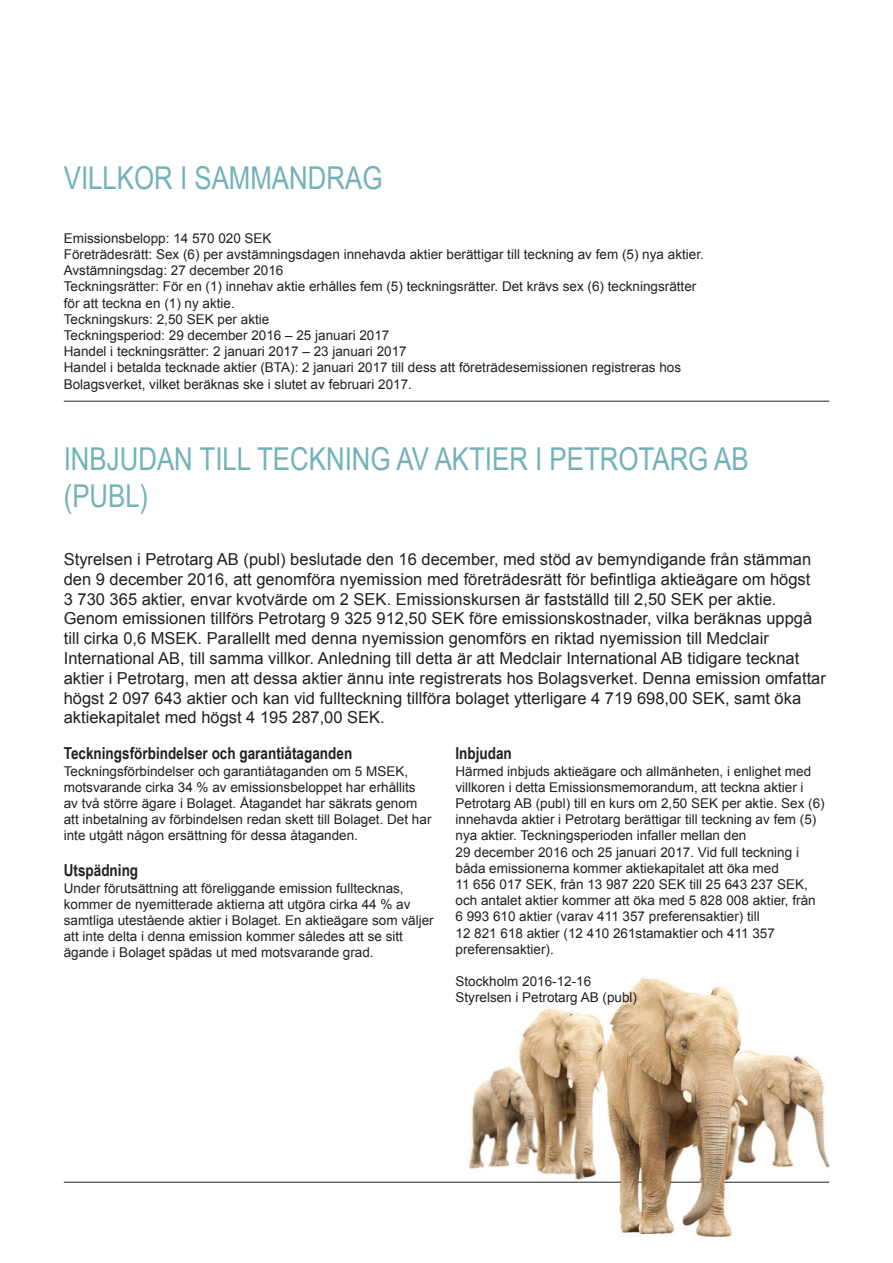
<style>
.page{position:relative;width:893px;height:1263px;background:#fff}
.page>*{position:absolute;margin:0;border:0;box-sizing:border-box;transform-origin:0 0}
.t1{font:31.5px/37.8px "Arial Narrow";color:#71b2b9}
.t2{font:16.5px/19.8px "Arial";color:#231f20}
.t3{font:700 16.5px "Arial Narrow";color:#231f20}
.t4{font:13.5px/16.2px "Arial";color:#231f20}
</style>
<div class="page">
<img style="left:375px;top:977px;width:455px;height:260px">
<hr style="left:64px;top:1182px;width:557px;height:1px;background:#231f20">
<hr style="left:64px;top:401px;width:765px;height:1px;background:#231f20">
<hr style="left:670px;top:1182px;width:30px;height:1px;background:#231f20">
<hr style="left:725px;top:1182px;width:104px;height:1px;background:#231f20">
<h1 class="t1" style="left:64px;top:158px;width:320px">VILLKOR I SAMMANDRAG</h1>
<p class="t4" style="left:64px;top:230px;width:642px">Emissionsbelopp: 14 570 020 SEK<br>Företrädesrätt: Sex (6) per avstämningsdagen innehavda aktier berättigar till teckning av fem (5) nya aktier.<br>Avstämningsdag: 27 december 2016<br>Teckningsrätter: För en (1) innehav aktie erhålles fem (5) teckningsrätter. Det krävs sex (6) teckningsrätter för att teckna en (1) ny aktie.<br>Teckningskurs: 2,50 SEK per aktie<br>Teckningsperiod: 29 december 2016 – 25 januari 2017<br>Handel i teckningsrätter: 2 januari 2017 – 23 januari 2017<br>Handel i betalda tecknade aktier (BTA): 2 januari 2017 till dess att företrädesemissionen registreras hos Bolagsverket, vilket beräknas ske i slutet av februari 2017.</p>
<h1 class="t1" style="left:64px;top:438px;width:686px">INBJUDAN TILL TECKNING AV AKTIER I PETROTARG AB (PUBL)</h1>
<p class="t2" style="left:64px;top:549px;width:764px">Styrelsen i Petrotarg AB (publ) beslutade den 16 december, med stöd av bemyndigande från stämman den 9 december 2016, att genomföra nyemission med företrädesrätt för befintliga aktieägare om högst<br>3 730 365 aktier, envar kvotvärde om 2 SEK. Emissionskursen är fastställd till 2,50 SEK per aktie.<br>Genom emissionen tillförs Petrotarg 9 325 912,50 SEK före emissionskostnader, vilka beräknas uppgå till cirka 0,6 MSEK. Parallellt med denna nyemission genomförs en riktad nyemission till Medclair International AB, till samma villkor. Anledning till detta är att Medclair International AB tidigare tecknat aktier i Petrotarg, men att dessa aktier ännu inte registrerats hos Bolagsverket. Denna emission omfattar högst 2 097 643 aktier och kan vid fullteckning tillföra bolaget ytterligare 4 719 698,00 SEK, samt öka aktiekapitalet med högst 4 195 287,00 SEK.</p>
<p class="t3" style="left:64px;top:741px;width:290px">Teckningsförbindelser och garantiåtaganden</p>
<p class="t4" style="left:64px;top:763px;width:369px">Teckningsförbindelser och garantiåtaganden om 5 MSEK, motsvarande cirka 34 % av emissionsbeloppet har erhållits av två större ägare i Bolaget. Åtagandet har säkrats genom att inbetalning av förbindelsen redan skett till Bolaget. Det har inte utgått någon ersättning för dessa åtaganden.</p>
<p class="t3" style="left:64px;top:858px;width:76px">Utspädning</p>
<p class="t4" style="left:64px;top:880px;width:371px">Under förutsättning att föreliggande emission fulltecknas, kommer de nyemitterade aktierna att utgöra cirka 44 % av samtliga utestående aktier i Bolaget. En aktieägare som väljer att inte delta i denna emission kommer således att se sitt ägande i Bolaget spädas ut med motsvarande grad.</p>
<p class="t3" style="left:455px;top:741px;width:58px">Inbjudan</p>
<p class="t4" style="left:455px;top:763px;width:371px">Härmed inbjuds aktieägare och allmänheten, i enlighet med villkoren i detta Emissionsmemorandum, att teckna aktier i Petrotarg AB (publ) till en kurs om 2,50 SEK per aktie. Sex (6) innehavda aktier i Petrotarg berättigar till teckning av fem (5) nya aktier. Teckningsperioden infaller mellan den<br>29 december 2016 och 25 januari 2017. Vid full teckning i båda emissionerna kommer aktiekapitalet att öka med<br>11 656 017 SEK, från 13 987 220 SEK till 25 643 237 SEK, och antalet aktier kommer att öka med 5 828 008 aktier, från 6 993 610 aktier (varav 411 357 preferensaktier) till<br>12 821 618 aktier (12 410 261stamaktier och 411 357 preferensaktier).</p>
<p class="t4" style="left:455px;top:973px;width:183px">Stockholm 2016-12-16<br>Styrelsen i Petrotarg AB (publ)</p>
</div>
